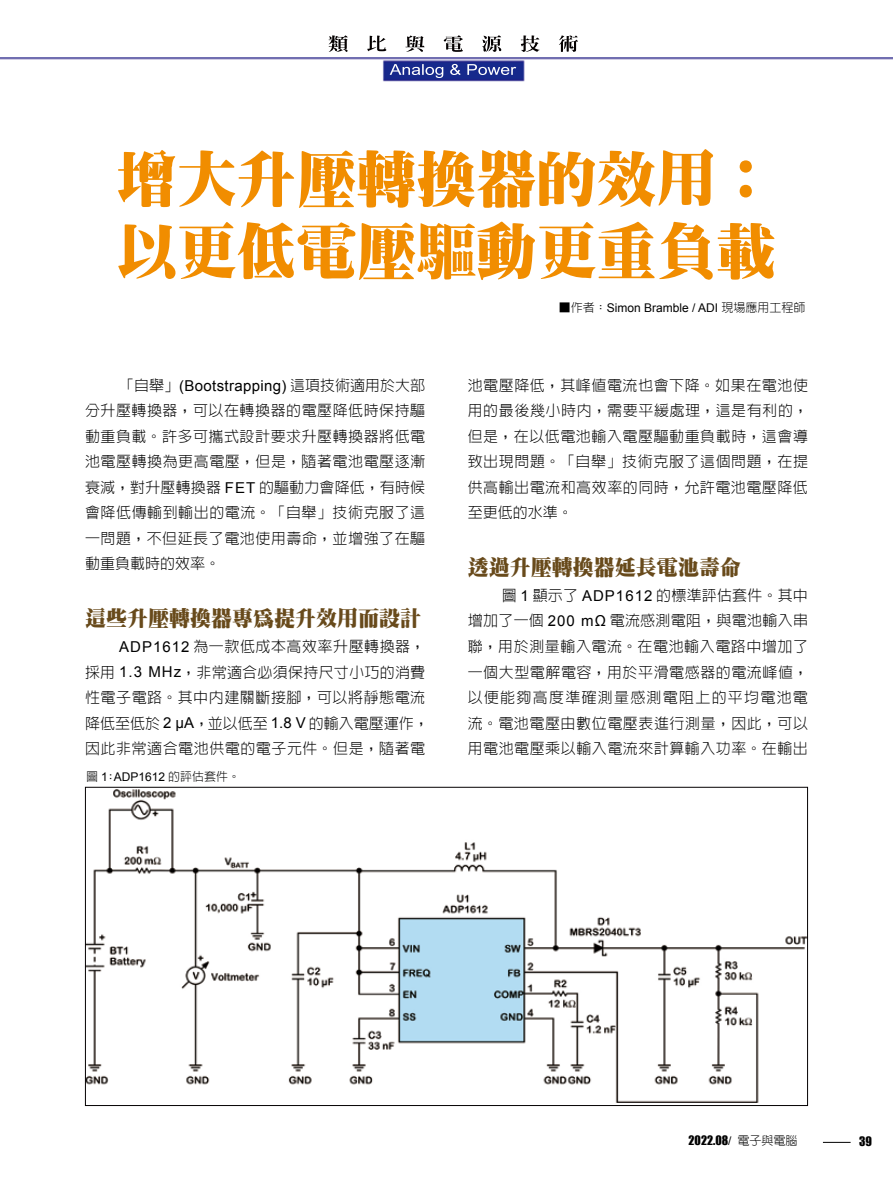
<style>
.page{position:relative;width:893px;height:1191px;background:#fff}
.page>*{position:absolute;margin:0;border:0;box-sizing:border-box;transform-origin:0 0}
.t1{font:900 60px/72px "Inn Ming";color:#f18d00}
.t2{font:900 21px "Inn Ming";color:#684a1b}
.t3{font:300 15px/25.5px "Lin Gothic";letter-spacing:.035em;color:#000;text-align:justify}
.t4{font:15px "Arial";letter-spacing:.025em;color:#000}
.t5{font:12px "Arial";color:#000}
.t6{font:300 12px "Lin Gothic";color:#000}
.t7{font:12px "Impact";color:#000}
.s1{font-family:"Lin Gothic";font-weight:300}
.s2{font-family:"Arial";font-weight:400}
.s3{font-family:"Arial"}
.s4{font-family:"New Gothic";font-weight:300}
</style>
<div class="page">
<img style="left:17px;top:35px;width:876px;height:47px">
<img style="left:390px;top:64px;width:126px;height:11px">
<img style="left:329px;top:35px;width:172px;height:17px">
<svg style="left:823px;top:1142px;width:28px;height:1px"></svg>
<img style="left:87px;top:789px;width:719px;height:313px">
<h1 class="t1" style="left:116px;top:142px;width:662px">增大升壓轉換器的效用：以更低電壓驅動更重負載</h1>
<p class="t5" style="left:559px;top:300px;width:248px"><span class="s1">■作者：</span>Simon Bramble / ADI <span class="s1">現場應用工程師</span></p>
<p class="t4" style="left:119px;top:375px;width:308px"><span class="s1">「自舉」</span>(Bootstrapping) <span class="s1">這項技術適用於大部</span></p>
<p class="t3" style="left:85px;top:398px;width:342px">分升壓轉換器，可以在轉換器的電壓降低時保持驅動重負載。許多可攜式設計要求升壓轉換器將低電池電壓轉換為更高電壓，但是，隨著電池電壓逐漸衰減，對升壓轉換器 <span class="s2">FET</span> 的驅動力會降低，有時候會降低傳輸到輸出的電流。「自舉」技術克服了這一問題，不但延長了電池使用壽命，並增強了在驅動重負載時的效率。</p>
<h2 class="t2" style="left:85px;top:607px;width:338px">這些升壓轉換器專為提升效用而設計</h2>
<p class="t3" style="left:85px;top:633px;width:345px;text-align:left;text-indent:34px"><span class="s2">ADP1612</span> 為一款低成本高效率升壓轉換器，採用 <span class="s2">1.3 MHz</span>，非常適合必須保持尺寸小巧的消費性電子電路。其中內建關斷接腳，可以將靜態電流降低至低於 <span class="s2">2 μA</span>，並以低至 <span class="s2">1.8 V</span> 的輸入電壓運作，因此非常適合電池供電的電子元件。但是，隨著電</p>
<p class="t6" style="left:86px;top:770px;width:156px">圖 <span class="s2">1</span>:<span class="s2">ADP1612</span> 的評估套件。</p>
<p class="t3" style="left:468px;top:372px;width:342px">池電壓降低，其峰值電流也會下降。如果在電池使用的最後幾小時內，需要平緩處理，這是有利的，但是，在以低電池輸入電壓驅動重負載時，這會導致出現問題。「自舉」技術克服了這個問題，在提供高輸出電流和高效率的同時，允許電池電壓降低至更低的水準。</p>
<h2 class="t2" style="left:468px;top:556px;width:274px">透過升壓轉換器延長電池壽命</h2>
<p class="t3" style="left:468px;top:582px;width:342px;text-indent:34px">圖 <span class="s2">1</span> 顯示了 <span class="s2">ADP1612</span> 的標準評估套件。其中增加了一個 <span class="s2">200 mΩ</span> 電流感測電阻，與電池輸入串聯，用於測量輸入電流。在電池輸入電路中增加了一個大型電解電容，用於平滑電感器的電流峰值，以便能夠高度準確測量感測電阻上的平均電池電流。電池電壓由數位電壓表進行測量，因此，可以用電池電壓乘以輸入電流來計算輸入功率。在輸出</p>
<p class="t7" style="left:689px;top:1131px;width:110px">2022.08<span class="s3">/</span> <span class="s4">電子與電腦</span></p>
<p class="t7" style="left:859px;top:1132px;width:14px">39</p>
</div>
